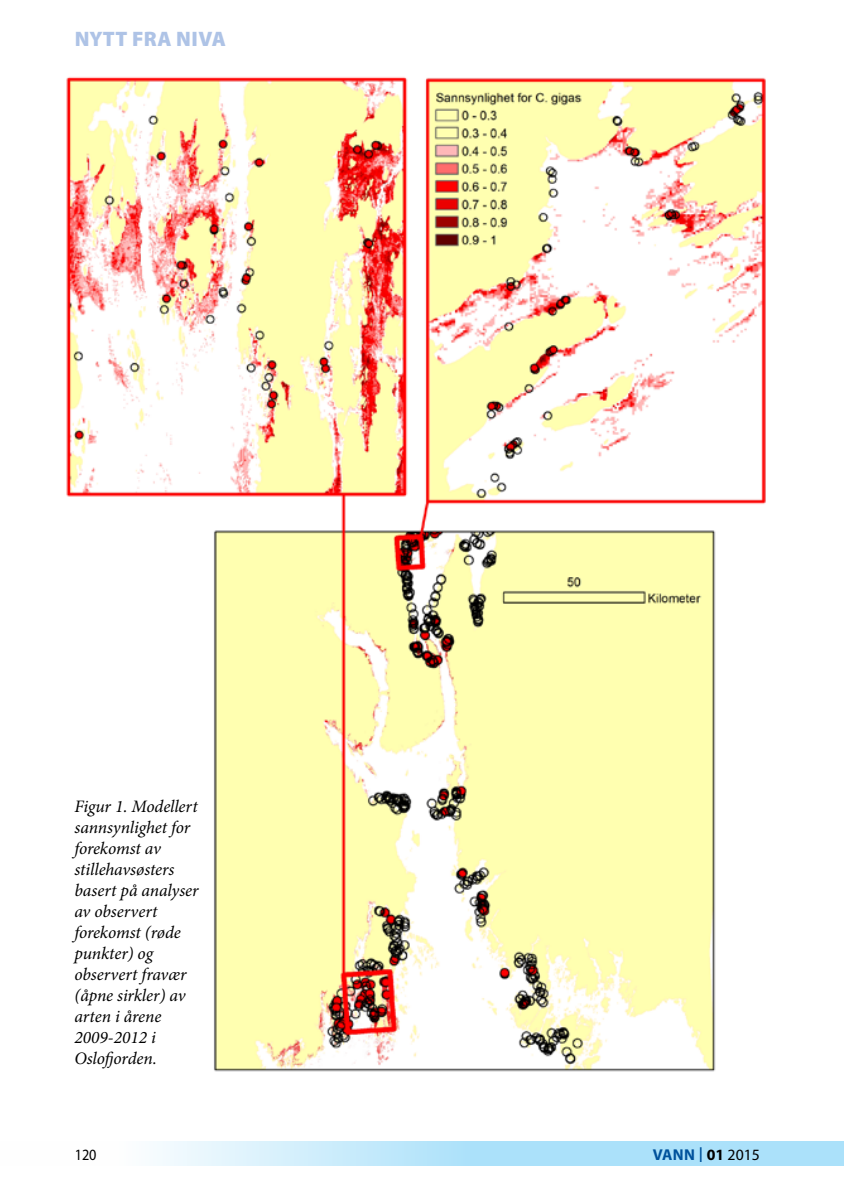
<style>
.page{position:relative;width:844px;height:1191px;background:#fff}
.page>*{position:absolute;margin:0;border:0;box-sizing:border-box;transform-origin:0 0}
.t1{font:900 21px "Myriad Pro";letter-spacing:.02em;color:#aec3e6}
.t2{font:italic 17.5px/21px "Minion Pro";letter-spacing:-.005em;color:#000}
.t3{font:700 15.75px "Myriad Pro";letter-spacing:.01em;color:#00529c}
.t4{font:15.75px "Myriad Pro";color:#000;scale:.9 1}
.s1{font-weight:400;font-size:21.88px}
.s2{color:#000}
.s3{font-weight:400;color:#000}
</style>
<div class="page">
<svg style="left:157px;top:1141px;width:686px;height:25px;background:#bbe6fa"></svg>
<img style="left:66px;top:77px;width:700px;height:995px">
<p class="t1" style="left:75px;top:24px;width:153px">NYTT FRA NIVA</p>
<p class="t2" style="left:74px;top:796px;width:126px">Figur 1. Modellert sannsynlighet for forekomst av stillehavsøsters basert på analyser av observert forekomst (røde punkter) og observert fravær (åpne sirkler) av arten i årene<br>2009-2012 i<br>Oslofjorden.</p>
<p class="t4" style="left:75px;top:1145px;width:26px">120</p>
<p class="t3" style="left:652px;top:1144px;width:109px">VANN <span class="s1">I</span> <span class="s2">01</span> <span class="s3">2015</span></p>
</div>
